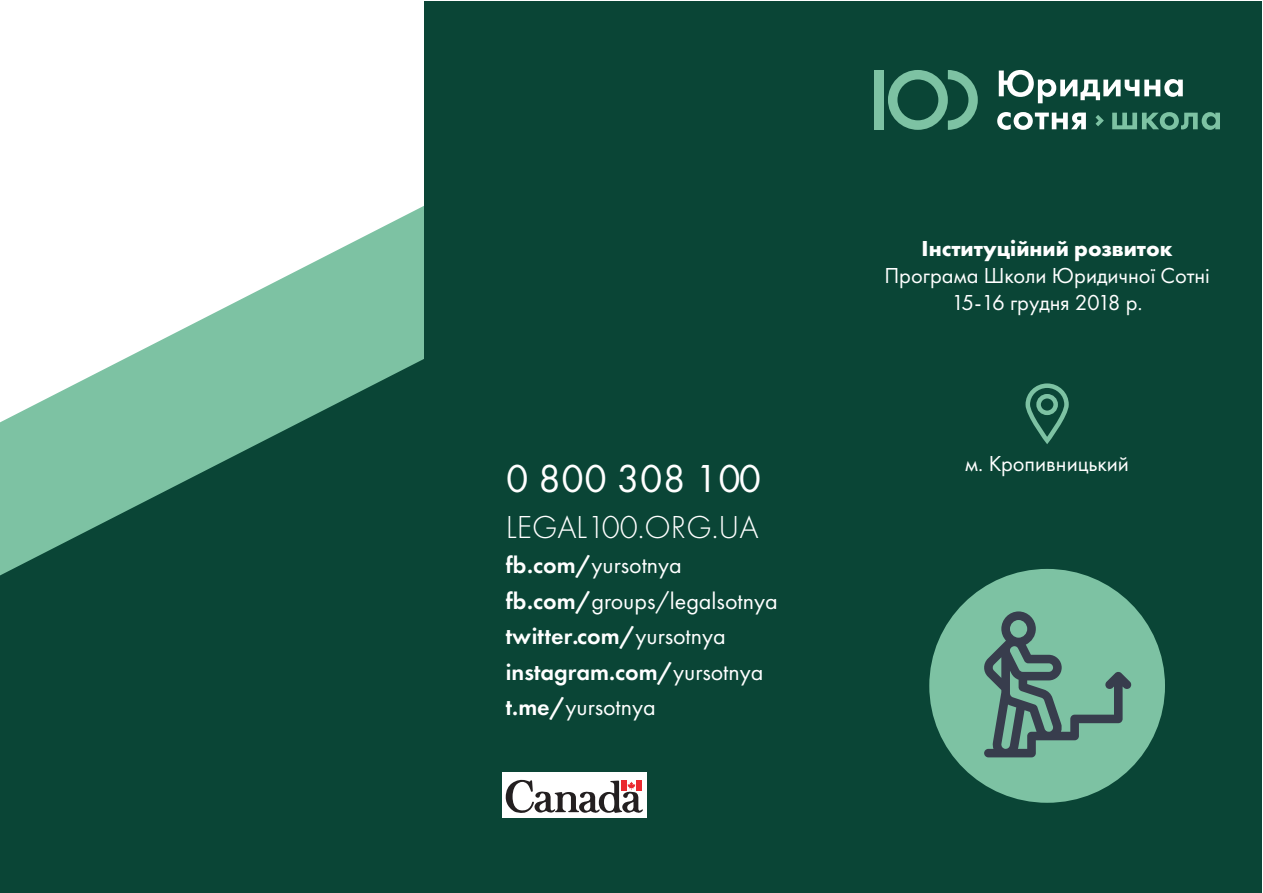
<style>
.page{position:relative;width:1263px;height:893px;background:#fff}
.page>*{position:absolute;margin:0;border:0;box-sizing:border-box;transform-origin:0 0}
.t1{font:40.5px "Futura New";color:#fff}
.t2{font:300 33px "Futura PT";color:#fff}
.t3{font:24px/35.4px "Futura New";color:#fff}
.t4{font:600 24px/35.4px "Futura PT";color:#fff}
.t5{font:22.5px "Futura New";color:#fff}
.t6{font:700 22.5px "Futura New";color:#fff}
.s1{font-family:"Futura PT";font-weight:600}
.s2{font-family:"Futura New";font-weight:400}
</style>
<div class="page">
<svg style="left:128px;top:206px;width:296px;height:151px"></svg>
<svg style="left:0;top:357px;width:428px;height:536px;background:#24604e"></svg>
<div style="left:424px;top:1px;width:838px;height:891px;background:#0a4536"></div>
<div style="left:929px;top:569px;width:236px;height:234px;background:#7dc2a3;border-radius:50%"></div>
<svg style="left:984px;top:611px;width:148px;height:146px"></svg>
<svg style="left:1025px;top:383px;width:44px;height:61px"></svg>
<svg style="left:999px;top:70px;width:184px;height:33px"></svg>
<svg style="left:997px;top:112px;width:89px;height:18px"></svg>
<div style="left:874px;top:70px;width:10px;height:60px;background:#7dc2a3"></div>
<svg style="left:888px;top:70px;width:90px;height:60px"></svg>
<svg style="left:1112px;top:112px;width:108px;height:18px"></svg>
<svg style="left:1095px;top:115px;width:9px;height:11px"></svg>
<div style="left:503px;top:772px;width:144px;height:46px;background:#fff"></div>
<svg style="left:506px;top:779px;width:137px;height:34px"></svg>
<div style="left:636px;top:781px;width:6px;height:10px;background:#ea2a30"></div>
<h1 class="t1" style="left:506px;top:454px;width:257px">0 800 308 100</h1>
<h2 class="t2" style="left:506px;top:508px;width:254px">LEGAL100.ORG.UA</h2>
<p class="t3" style="left:506px;top:548px;width:273px"><span class="s1">fb.com/</span>yursotnya <span class="s1">fb.com/</span>groups/legalsotnya</p>
<p class="t4" style="left:506px;top:618px;width:259px">twitter.com/<span class="s2">yursotnya </span>instagram.com/<span class="s2">yursotnya</span></p>
<p class="t3" style="left:506px;top:689px;width:151px"><span class="s1">t.me/</span>yursotnya</p>
<p class="t6" style="left:922px;top:234px;width:253px">Інституційний розвиток</p>
<p class="t5" style="left:884px;top:263px;width:327px">Програма Школи Юридичної Сотні</p>
<p class="t5" style="left:952px;top:290px;width:193px">15-16 грудня 2018 р.</p>
<p class="t5" style="left:965px;top:450px;width:165px">м. Кропивницький</p>
</div>
